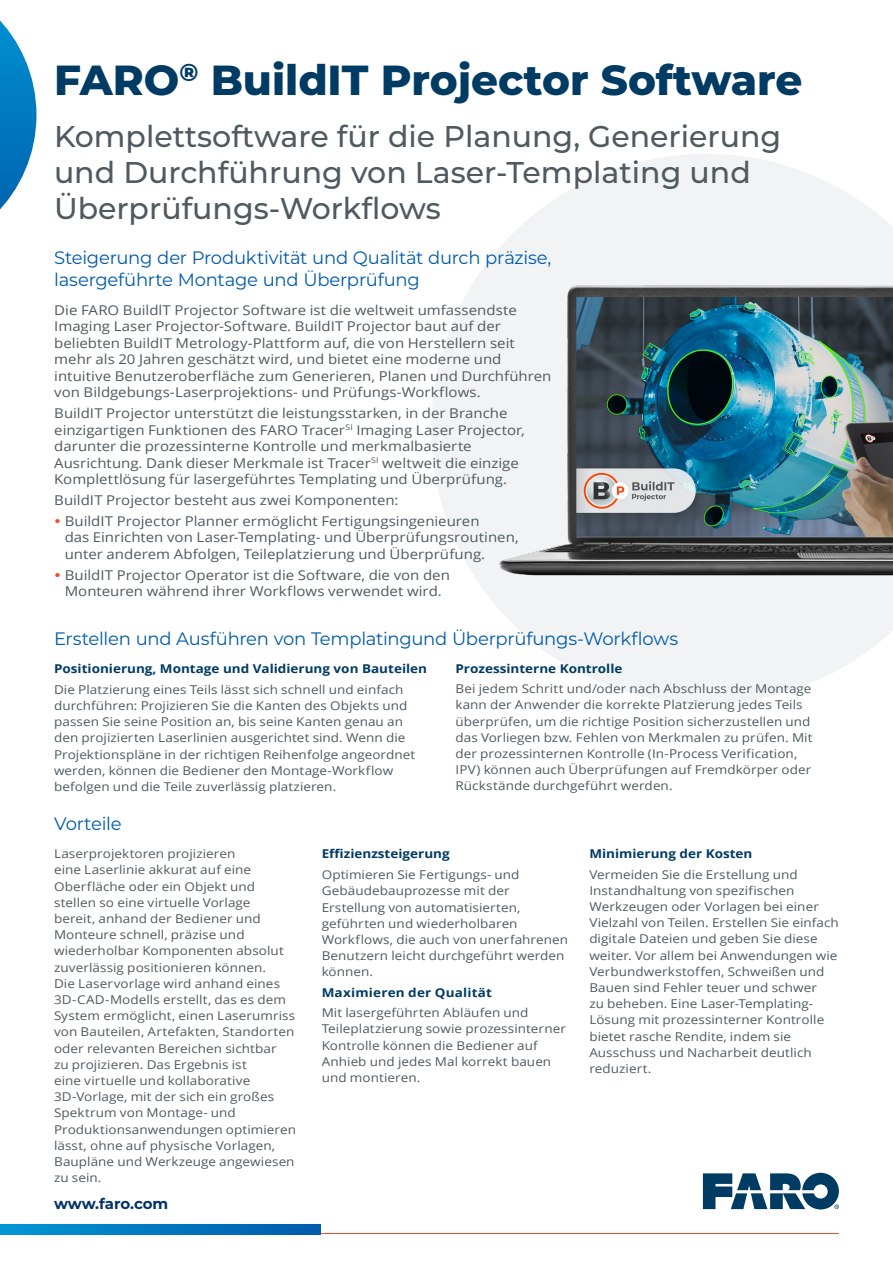
<style>
.page{position:relative;width:893px;height:1263px;background:#fff}
.page>*{position:absolute;margin:0;border:0;box-sizing:border-box;transform-origin:0 0}
.t1{font:800 42px "Montserrat";color:#003b64}
.t2{font:500 30px/36px "Montserrat";color:#4f5a60}
.t3{font:18px/21.6px "Montserrat";letter-spacing:-.015em;color:#005baa}
.t4{font:700 15px "Montserrat";letter-spacing:-.01em;color:#036}
.t5{font:13.5px/16.5px "Open Sans";color:#4f5a60;scale:1.11 1}
.t6{font:12.15px/16.2px "Open Sans";letter-spacing:.005em;color:#4f5a60;scale:1.11 1}
.t7{font:700 12.15px "Open Sans";color:#003b64;scale:1.11 1}
</style>
<div class="page">
<svg style="left:703px;top:1173px;width:136px;height:36px"></svg>
<hr style="left:53px;top:1233px;width:786px;height:1px;background:#f04e23">
<svg style="left:0;top:1224px;width:320px;height:10px;background:#0078c0"></svg>
<svg style="left:0;top:20px;width:36px;height:190px"></svg>
<svg style="left:431px;top:154px;width:462px;height:549px;fill:#f1f3f4"></svg>
<img style="left:451px;top:239px;width:442px;height:384px">
<h1 class="t1" style="left:54px;top:49px;width:750px">FARO<sup>®</sup> BuildIT Projector Software</h1>
<h2 class="t2" style="left:54px;top:117px;width:729px">Komplettsoftware für die Planung, Generierung und Durchführung von Laser-Templating und<br>Überprüfungs-Workflows</h2>
<h3 class="t3" style="left:54px;top:246px;width:499px">Steigerung der Produktivität und Qualität durch präzise, lasergeführte Montage und Überprüfung</h3>
<p class="t5" style="left:54px;top:301px;width:449px">Die FARO BuildlT Projector Software ist die weltweit umfassendste Imaging Laser Projector-Software. BuildIT Projector baut auf der beliebten BuildIT Metrology-Plattform auf, die von Herstellern seit mehr als 20 Jahren geschätzt wird, und bietet eine moderne und intuitive Benutzeroberfläche zum Generieren, Planen und Durchführen von Bildgebungs-Laserprojektions- und Prüfungs-Workflows.</p>
<p class="t5" style="left:54px;top:405px;width:426px">BuildIT Projector unterstützt die leistungsstarken, in der Branche einzigartigen Funktionen des FARO Tracer<sup>SI</sup> Imaging Laser Projector, darunter die prozessinterne Kontrolle und merkmalbasierte Ausrichtung. Dank dieser Merkmale ist Tracer<sup>SI</sup> weltweit die einzige Komplettlösung für lasergeführtes Templating und Überprüfung.</p>
<p class="t5" style="left:65px;top:490px;width:375px;line-height:20.7px;text-indent:-10px">BuildIT Projector besteht aus zwei Komponenten:<br>BuildIT Projector Planner ermöglicht Fertigungsingenieuren</p>
<p class="t5" style="left:65px;top:529px;width:410px">das Einrichten von Laser-Templating- und Überprüfungsroutinen, unter anderem Abfolgen, Teileplatzierung und Überprüfung.</p>
<p class="t5" style="left:65px;top:566px;width:348px">BuildIT Projector Operator ist die Software, die von den<br>Monteuren während ihrer Workflows verwendet wird.</p>
<h3 class="t3" style="left:54px;top:627px;width:626px">Erstellen und Ausführen von Templatingund Überprüfungs-Workflows</h3>
<p class="t7" style="left:54px;top:660px;width:338px">Positionierung, Montage und Validierung von Bauteilen</p>
<p class="t6" style="left:54px;top:681px;width:327px">Die Platzierung eines Teils lässt sich schnell und einfach durchführen: Projizieren Sie die Kanten des Objekts und passen Sie seine Position an, bis seine Kanten genau an den projizierten Laserlinien ausgerichtet sind. Wenn die Projektionspläne in der richtigen Reihenfolge angeordnet werden, können die Bediener den Montage-Workflow befolgen und die Teile zuverlässig platzieren.</p>
<p class="t7" style="left:455px;top:660px;width:152px">Prozessinterne Kontrolle</p>
<p class="t6" style="left:455px;top:680px;width:323px">Bei jedem Schritt und/oder nach Abschluss der Montage kann der Anwender die korrekte Platzierung jedes Teils überprüfen, um die richtige Position sicherzustellen und das Vorliegen bzw. Fehlen von Merkmalen zu prüfen. Mit der prozessinternen Kontrolle (In-Process Verification, IPV) können auch Überprüfungen auf Fremdkörper oder Rückstände durchgeführt werden.</p>
<h3 class="t3" style="left:54px;top:812px;width:69px">Vorteile</h3>
<p class="t6" style="left:54px;top:845px;width:219px">Laserprojektoren projizieren<br>eine Laserlinie akkurat auf eine Oberfläche oder ein Objekt und stellen so eine virtuelle Vorlage<br>bereit, anhand der Bediener und Monteure schnell, präzise und wiederholbar Komponenten absolut zuverlässig positionieren können.<br>Die Laservorlage wird anhand eines 3D-CAD-Modells erstellt, das es dem System ermöglicht, einen Laserumriss von Bauteilen, Artefakten, Standorten oder relevanten Bereichen sichtbar<br>zu projizieren. Das Ergebnis ist<br>eine virtuelle und kollaborative 3D-Vorlage, mit der sich ein großes Spektrum von Montage- und Produktionsanwendungen optimieren lässt, ohne auf physische Vorlagen, Baupläne und Werkzeuge angewiesen zu sein.</p>
<p class="t7" style="left:322px;top:845px;width:117px">Effizienzsteigerung</p>
<p class="t6" style="left:322px;top:866px;width:224px">Optimieren Sie Fertigungs- und<br>Gebäudebauprozesse mit der<br>Erstellung von automatisierten, geführten und wiederholbaren<br>Workflows, die auch von unerfahrenen<br>Benutzern leicht durchgeführt werden können.</p>
<p class="t7" style="left:322px;top:984px;width:155px">Maximieren der Qualität</p>
<p class="t6" style="left:322px;top:1004px;width:221px">Mit lasergeführten Abläufen und<br>Teileplatzierung sowie prozessinterner<br>Kontrolle können die Bediener auf<br>Anhieb und jedes Mal korrekt bauen und montieren.</p>
<p class="t4" style="left:54px;top:1193px;width:116px">www.faro.com</p>
<p class="t7" style="left:589px;top:845px;width:148px">Minimierung der Kosten</p>
<p class="t6" style="left:589px;top:866px;width:226px">Vermeiden Sie die Erstellung und Instandhaltung von spezifischen Werkzeugen oder Vorlagen bei einer Vielzahl von Teilen. Erstellen Sie einfach digitale Dateien und geben Sie diese weiter. Vor allem bei Anwendungen wie Verbundwerkstoffen, Schweißen und Bauen sind Fehler teuer und schwer<br>zu beheben. Eine Laser-Templating-Lösung mit prozessinterner Kontrolle bietet rasche Rendite, indem sie Ausschuss und Nacharbeit deutlich reduziert.</p>
</div>
